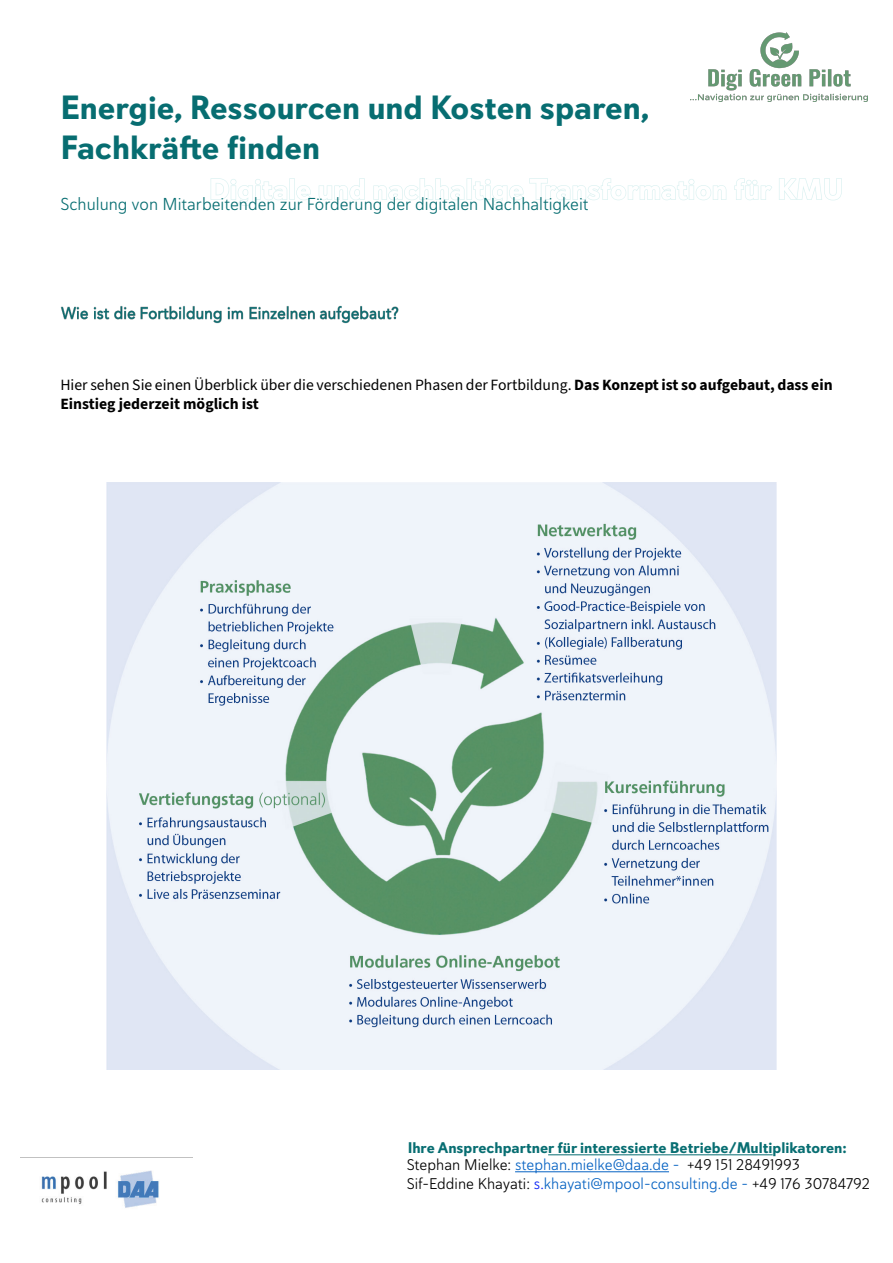
<style>
.page{position:relative;width:893px;height:1263px;background:#fff}
.page>*{position:absolute;margin:0;border:0;box-sizing:border-box;transform-origin:0 0}
.t1{font:700 33.6px/40.2px "Davis Sans";color:#076d71}
.t2{font:17.25px "Haboro Soft Nor Boo";color:#086e72}
.t3{font:15.75px/18.9px "Source Sans 3";color:#000}
.t4{font:15.45px/18.5px "Haboro Soft Nor Boo";color:#000}
.t5{font:700 15.45px "Davis Sans";color:#086e72}
.s1{font-weight:700}
.s2{color:#0763c3}
.s3{color:#0763c2}
.s4{color:#0a23f6}
</style>
<div class="page">
<img style="left:20px;top:1157px;width:173px;height:51px">
<img style="left:60px;top:306px;width:338px;height:17px">
<svg style="left:211px;top:178px;width:631px;height:28px"></svg>
<img style="left:690px;top:32px;width:177px;height:69px">
<img style="left:106px;top:482px;width:670px;height:587px">
<hr style="left:548px;top:1154px;width:224px;height:1px;background:#086e72">
<hr style="left:515px;top:1171px;width:154px;height:1px;background:#0763c3">
<h1 class="t1" style="left:60px;top:87px;width:591px">Energie, Ressourcen und Kosten sparen,<br>Fachkräfte finden</h1>
<p class="t2" style="left:60px;top:192px;width:530px">Schulung von Mitarbeitenden zur Förderung der digitalen Nachhaltigkeit</p>
<p class="t3" style="left:60px;top:375px;width:774px">Hier sehen Sie einen Überblick über die verschiedenen Phasen der Fortbildung. <span class="s1">Das Konzept ist so aufgebaut, dass ein<br>Einstieg jederzeit möglich ist</span></p>
<p class="t5" style="left:408px;top:1139px;width:441px">Ihre Ansprechpartner für interessierte Betriebe/Multiplikatoren:</p>
<p class="t4" style="left:407px;top:1155px;width:465px">Stephan Mielke: <span class="s2">stephan.mielke@daa.de</span> <span class="s3">-</span> +49 151 28491993<br>Sif-Eddine Khayati: <span class="s4">s.</span><span class="s3">khayati@mpool-consulting.de -</span> +49 176 30784792</p>
</div>
